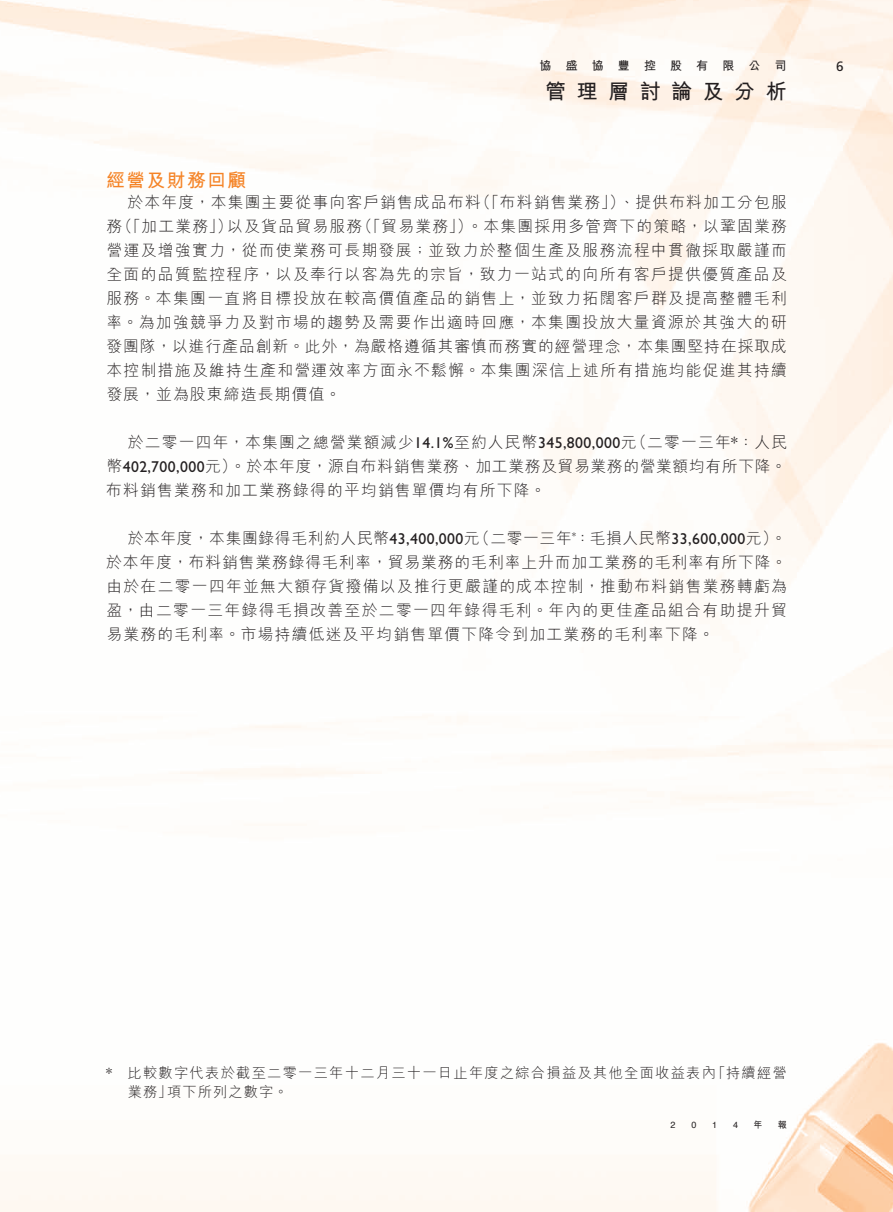
<style>
.page{position:relative;width:893px;height:1212px;background:#fff}
.page>*{position:absolute;margin:0;border:0;box-sizing:border-box;transform-origin:0 0}
.t1{font:700 21px "M Hei HK";letter-spacing:.5em;color:#231f20}
.t2{font:700 18.75px "M Hei HK";letter-spacing:.08em;color:#f58427}
.t3{font:300 15.75px/24px "M Hei HK";letter-spacing:.08em;color:#231f20}
.t4{font:300 15.75px "M Hei HK";letter-spacing:.04em;color:#231f20}
.t5{font:300 14.25px "M Hei HK";letter-spacing:.09em;color:#231f20}
.t6{font:14.25px "Gill Sans Std";color:#231f20}
.t7{font:13.5px "Frutiger LT Std";color:#231f20}
.t8{font:700 12px "M Hei HK";letter-spacing:1.175em;color:#231f20}
.t9{font:9.15px "Gill Sans Std";color:#231f20}
.t10{font:9px "Helvetica";color:#231f20}
.t11{font:700 9px "M Hei HK";color:#231f20}
.s1{font-family:"Gill Sans Std";font-weight:400}
</style>
<div class="page">
<img style="left:0;top:0;width:893px;height:1212px">
<p class="t8" style="left:540px;top:57px;width:249px">協盛協豐控股有限公司</p>
<p class="t2" style="left:106px;top:166px;width:142px">經營及財務回顧</p>
<h1 class="t1" style="left:545px;top:76px;width:243px">管理層討論及分析</h1>
<p class="t3" style="left:475px;top:190px;width:313px">（「布料銷售業務」）、提供布料加工分包服</p>
<p class="t3" style="left:357px;top:190px;width:432px;text-indent:-229px">於本年度，本集團主要從事向客戶銷售成品布料<br>（「貿易業務」）。本集團採用多管齊下的策略，以鞏固業務</p>
<p class="t3" style="left:117px;top:214px;width:117px">（「加工業務」）</p>
<p class="t3" style="left:227px;top:214px;width:136px">以及貨品貿易服務</p>
<p class="t3" style="left:106px;top:214px;width:682px">務<br>營運及增強實力，從而使業務可長期發展；並致力於整個生產及服務流程中貫徹採取嚴謹而全面的品質監控程序，以及奉行以客為先的宗旨，致力一站式的向所有客戶提供優質產品及服務。本集團一直將目標投放在較高價值產品的銷售上，並致力拓闊客戶群及提高整體毛利率。為加強競爭力及對市場的趨勢及需要作出適時回應，本集團投放大量資源於其強大的研發團隊，以進行產品創新。此外，為嚴格遵循其審慎而務實的經營理念，本集團堅持在採取成本控制措施及維持生產和營運效率方面永不鬆懈。本集團深信上述所有措施均能促進其持續發展，並為股東締造長期價值。</p>
<p class="t3" style="left:631px;top:430px;width:158px">（二零一三年：<span class="s1">*</span> 人民</p>
<p class="t3" style="left:106px;top:430px;width:682px;text-indent:22px">於二零一四年，本集團之總營業額減少<span class="s1">14.1%</span>至約人民幣<span class="s1">345,800,000</span>元<br>幣<span class="s1">402,700,000</span>元）。於本年度，源自布料銷售業務、加工業務及貿易業務的營業額均有所下降。布料銷售業務和加工業務錄得的平均銷售單價均有所下降。</p>
<p class="t9" style="left:572px;top:531px;width:5px">*</p>
<p class="t4" style="left:474px;top:527px;width:314px">（二零一三年：毛損人民幣<span class="s1">33,600,000</span>元。(</p>
<p class="t3" style="left:106px;top:526px;width:682px;text-indent:21px">於本年度，本集團錄得毛利約人民幣<span class="s1">43,400,000</span>元<br>於本年度，布料銷售業務錄得毛利率，貿易業務的毛利率上升而加工業務的毛利率有所下降。由於在二零一四年並無大額存貨撥備以及推行更嚴謹的成本控制，推動布料銷售業務轉虧為盈，由二零一三年錄得毛損改善至於二零一四年錄得毛利。年內的更佳產品組合有助提升貿易業務的毛利率。市場持續低迷及平均銷售單價下降令到加工業務的毛利率下降。</p>
<p class="t7" style="left:836px;top:58px;width:9px">6</p>
<p class="t6" style="left:106px;top:1065px;width:7px">*</p>
<p class="t5" style="left:711px;top:1062px;width:77px">「持續經營</p>
<p class="t5" style="left:128px;top:1062px;width:590px">比較數字代表於截至二零一三年十二月三十一日止年度之綜合損益及其他全面收益表內</p>
<p class="t5" style="left:167px;top:1082px;width:123px">項下所列之數字。</p>
<p class="t5" style="left:128px;top:1082px;width:46px">業務」</p>
<p class="t10" style="left:670px;top:1118px;width:7px">2</p>
<p class="t10" style="left:691px;top:1118px;width:7px">0</p>
<p class="t10" style="left:712px;top:1118px;width:7px">1</p>
<p class="t10" style="left:733px;top:1118px;width:7px">4</p>
<p class="t11" style="left:753px;top:1118px;width:10px">年</p>
<p class="t11" style="left:778px;top:1118px;width:10px">報</p>
</div>
